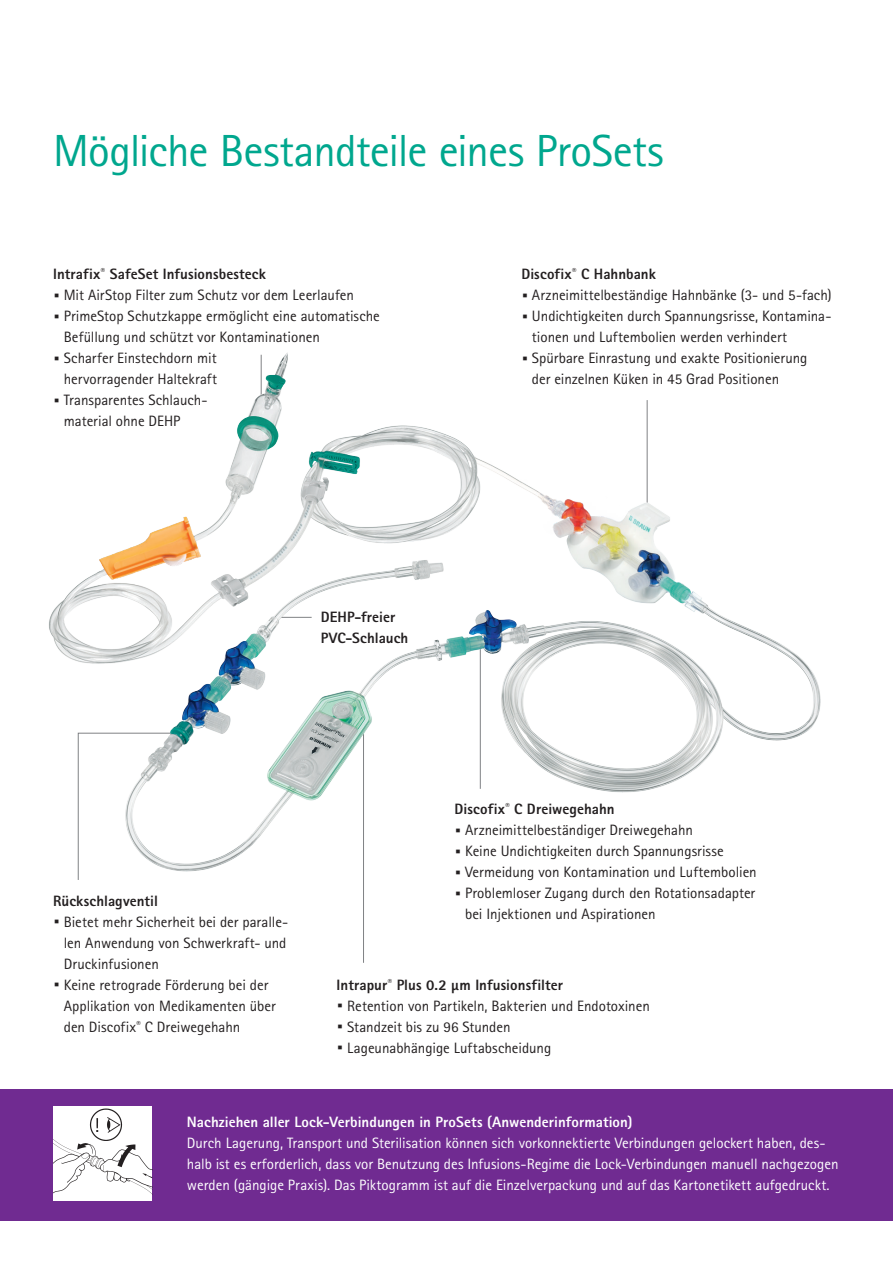
<style>
.page{position:relative;width:893px;height:1263px;background:#fff}
.page>*{position:absolute;margin:0;border:0;box-sizing:border-box;transform-origin:0 0}
.t1{font:45px "Rotis Sans Serif Pro";letter-spacing:-.02em;color:#00a78e}
.t2{font:15px/21px "Rotis Sans Serif Pro";color:#231f20}
.t3{font:15px/21px "Rotis Sans Serif Pro";color:#fff}
.t4{font:800 15px/21px "Rotis Sans Serif Pro";letter-spacing:.005em;color:#231f20}
.t5{font:800 15px "Rotis Sans Serif Pro";letter-spacing:.005em;color:#fff}
.s1{font-weight:800;font-size:30px}
.s2{font-weight:800}
</style>
<div class="page">
<div style="left:0;top:1089px;width:893px;height:131px;background:#702b91"></div>
<hr style="left:363px;top:733px;width:1px;height:230px;background:#808285">
<img style="left:53px;top:1106px;width:99px;height:95px">
<img style="left:49px;top:352px;width:772px;height:528px">
<h1 class="t1" style="left:53px;top:124px;width:612px">Mögliche Bestandteile eines ProSets</h1>
<p class="t4" style="left:53px;top:264px;width:214px">Intrafix<sup>®</sup> SafeSet Infusionsbesteck</p>
<p class="t2" style="left:53px;top:285px;width:302px"><span class="s1">·</span> Mit AirStop Filter zum Schutz vor dem Leerlaufen</p>
<p class="t2" style="left:53px;top:306px;width:328px"><span class="s1">·</span> PrimeStop Schutzkappe ermöglicht eine automatische</p>
<p class="t2" style="left:64px;top:327px;width:258px">Befüllung und schützt vor Kontaminationen</p>
<p class="t2" style="left:53px;top:348px;width:165px"><span class="s1">·</span> Scharfer Einstechdorn mit</p>
<p class="t2" style="left:64px;top:369px;width:155px">hervorragender Haltekraft</p>
<p class="t2" style="left:53px;top:390px;width:156px"><span class="s1">·</span> Transparentes Schlauch-</p>
<p class="t2" style="left:64px;top:411px;width:118px">material ohne DEHP</p>
<p class="t4" style="left:321px;top:606px;width:89px">DEHP-freier<br>PVC-Schlauch</p>
<p class="t4" style="left:521px;top:264px;width:136px">Discofix<sup>®</sup> C Hahnbank</p>
<p class="t2" style="left:521px;top:285px;width:312px"><span class="s1">·</span> Arzneimittelbeständige Hahnbänke (3- und 5-fach)</p>
<p class="t2" style="left:521px;top:306px;width:310px"><span class="s1">·</span> Undichtigkeiten durch Spannungsrisse, Kontamina-</p>
<p class="t2" style="left:532px;top:327px;width:257px">tionen und Luftembolien werden verhindert</p>
<p class="t2" style="left:521px;top:348px;width:288px"><span class="s1">·</span> Spürbare Einrastung und exakte Positionierung</p>
<p class="t2" style="left:532px;top:369px;width:249px">der einzelnen Küken in 45 Grad Positionen</p>
<p class="t4" style="left:53px;top:890px;width:106px">Rückschlagventil</p>
<p class="t2" style="left:53px;top:911px;width:237px"><span class="s1">·</span> Bietet mehr Sicherheit bei der paralle-</p>
<p class="t2" style="left:64px;top:932px;width:224px">len Anwendung von Schwerkraft- und</p>
<p class="t2" style="left:64px;top:953px;width:97px">Druckinfusionen</p>
<p class="t2" style="left:53px;top:974px;width:217px"><span class="s1">·</span> Keine retrograde Förderung bei der</p>
<p class="t2" style="left:64px;top:995px;width:214px">Applikation von Medikamenten über</p>
<p class="t2" style="left:64px;top:1016px;width:178px">den Discofix<sup>®</sup> C Dreiwegehahn</p>
<p class="t4" style="left:454px;top:798px;width:162px">Discofix<sup>®</sup> C Dreiwegehahn</p>
<p class="t2" style="left:454px;top:820px;width:240px"><span class="s1">·</span> Arzneimittelbeständiger Dreiwegehahn</p>
<p class="t2" style="left:454px;top:841px;width:271px"><span class="s1">·</span> Keine Undichtigkeiten durch Spannungsrisse</p>
<p class="t2" style="left:454px;top:862px;width:304px"><span class="s1">·</span> Vermeidung von Kontamination und Luftembolien</p>
<p class="t2" style="left:454px;top:883px;width:302px"><span class="s1">·</span> Problemloser Zugang durch den Rotationsadapter</p>
<p class="t2" style="left:465px;top:904px;width:192px">bei Injektionen und Aspirationen</p>
<p class="t2" style="left:337px;top:974px;width:315px"><span class="s2">Intrapur</span><sup>®</sup> <span class="s2">Plus 0.2 μm Infusionsfilter<br></span><span class="s1">·</span> Retention von Partikeln, Bakterien und Endotoxinen <span class="s1">·</span> Standzeit bis zu 96 Stunden<br><span class="s1">·</span> Lageunabhängige Luftabscheidung</p>
<p class="t5" style="left:187px;top:1113px;width:447px">Nachziehen aller Lock-Verbindungen in ProSets (Anwenderinformation)</p>
<p class="t3" style="left:187px;top:1133px;width:653px">Durch Lagerung, Transport und Sterilisation können sich vorkonnektierte Verbindungen gelockert haben, des&shy;halb ist es erforderlich, dass vor Benutzung des Infusions-Regime die Lock-Verbindungen manuell nachgezogen werden (gängige Praxis). Das Piktogramm ist auf die Einzelverpackung und auf das Kartonetikett aufgedruckt.</p>
</div>
